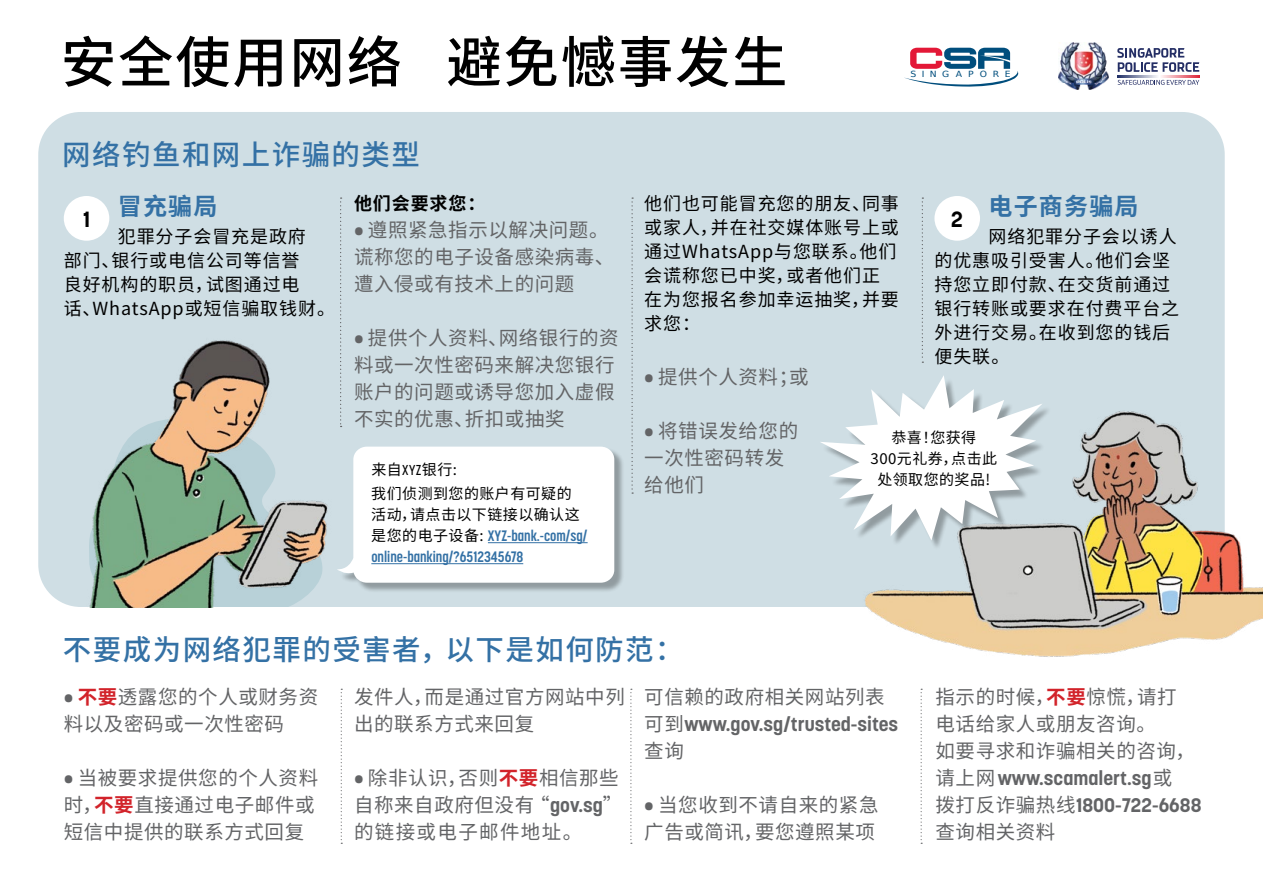
<style>
.page{position:relative;width:1263px;height:893px;background:#fff}
.page>*{position:absolute;margin:0;border:0;box-sizing:border-box;transform-origin:0 0}
.t1{font:500 55.5px "Noto Sans SC";letter-spacing:.03em;color:#000}
.t2{font:500 28.5px "Noto Sans SC";letter-spacing:.05em;color:#3471a5}
.t3{font:700 24px "Noto Sans SC";letter-spacing:.05em;color:#3471a5}
.t4{font:700 21.75px "Korolev";color:#000}
.t5{font:19.5px/27px "Noto Sans SC";letter-spacing:.03em;color:#636466}
.t6{font:700 19.5px/27px "Korolev";color:#636466}
.t7{font:18px/24px "Noto Sans SC";letter-spacing:.05em;color:#000}
.t8{font:700 18px "Noto Sans SC";letter-spacing:.05em;color:#000}
.t9{font:15px/21px "Noto Sans SC";letter-spacing:.03em;color:#000;text-align:center}
.t10{font:700 15px/21px "Korolev Condensed";color:#3471a5}
.t11{font:8.55px "Bitstream Vera Sans";letter-spacing:.61em;color:#004e7d;scale:1.09 1}
.s1{font-family:"Korolev";font-weight:500}
.s2{font-family:"Korolev Condensed";font-weight:500;font-size:14.25px}
.s3{font-family:"Noto Sans SC";font-weight:400;color:#000}
.s4{font-weight:700;color:#d2232a}
.s5{font-family:"Noto Sans SC";font-weight:400}
.s6{font-family:"Korolev";font-weight:700}
</style>
<div class="page">
<div style="left:38px;top:112px;width:1187px;height:495px;background:#cfdee4;border-radius:43px"></div>
<svg style="left:631px;top:197px;width:2px;height:297px"></svg>
<svg style="left:922px;top:197px;width:1px;height:149px"></svg>
<svg style="left:340px;top:197px;width:2px;height:230px"></svg>
<img style="left:864px;top:346px;width:399px;height:311px">
<div style="left:822px;top:377px;width:230px;height:173px;background:#000;opacity:.3"></div>
<svg style="left:820px;top:375px;width:222px;height:165px"></svg>
<div style="left:64px;top:196px;width:45px;height:45px;background:#fff;border-radius:50%"></div>
<div style="left:934px;top:196px;width:46px;height:45px;background:#fff;border-radius:50%"></div>
<svg style="left:630px;top:689px;width:2px;height:155px"></svg>
<svg style="left:920px;top:689px;width:2px;height:155px"></svg>
<svg style="left:341px;top:689px;width:1px;height:155px"></svg>
<div style="left:339px;top:448px;width:285px;height:145px;background:#000;opacity:.3"></div>
<div style="left:341px;top:447px;width:273px;height:136px;background:#fff"></div>
<hr style="left:488px;top:542px;width:100px;height:1px;background:#3471a5">
<hr style="left:371px;top:563px;width:152px;height:1px;background:#3471a5">
<svg style="left:1117px;top:48px;width:82px;height:24px"></svg>
<svg style="left:1118px;top:80px;width:81px;height:5px"></svg>
<img style="left:1058px;top:43px;width:50px;height:46px">
<svg style="left:1118px;top:75px;width:81px;height:2px"></svg>
<svg style="left:904px;top:48px;width:115px;height:39px"></svg>
<img style="left:64px;top:327px;width:277px;height:280px">
<h1 class="t1" style="left:61px;top:31px;width:728px">安全使用网络 避免憾事发生</h1>
<h2 class="t2" style="left:62px;top:138px;width:359px">网络钓鱼和网上诈骗的类型</h2>
<p class="t11" style="left:910px;top:69px;width:93px">SINGAPORE</p>
<p class="t3" style="left:118px;top:193px;width:101px">冒充骗局</p>
<p class="t7" style="left:64px;top:225px;width:273px;text-indent:54px">犯罪分子会冒充是政府<br>部门、银行或电信公司等信誉<br>良好机构的职员，试图通过电<br>话、WhatsApp或短信骗取钱财。</p>
<p class="t3" style="left:988px;top:193px;width:151px">电子商务骗局</p>
<p class="t7" style="left:934px;top:225px;width:246px;text-indent:54px">网络犯罪分子会以诱人的优惠吸引受害人。他们会坚持您立即付款、在交货前通过银行转账或要求在付费平台之外进行交易。在收到您的钱后便失联。</p>
<p class="t8" style="left:354px;top:194px;width:133px">他们会要求您：</p>
<p class="t5" style="left:354px;top:217px;width:262px"><span class="s1">•</span> 遵照紧急指示以解决问题。谎称您的电子设备感染病毒、遭入侵或有技术上的问题</p>
<p class="t5" style="left:354px;top:325px;width:266px"><span class="s1">•</span> 提供个人资料、网络银行的资料或一次性密码来解决您银行账户的问题或诱导您加入虚假不实的优惠、折扣或抽奖</p>
<p class="t7" style="left:644px;top:192px;width:256px">他们也可能冒充您的朋友、同事或家人，并在社交媒体账号上或通过WhatsApp与您联系。他们会谎称您已中奖，或者他们正在为您报名参加幸运抽奖，并要求您：</p>
<p class="t5" style="left:644px;top:364px;width:166px"><span class="s1">•</span> 提供个人资料；或</p>
<p class="t5" style="left:644px;top:418px;width:155px"><span class="s1">•</span> 将错误发给您的一次性密码转发给他们</p>
<p class="t9" style="left:871px;top:427px;width:128px">恭喜！您获得<br>300元礼券，点击此处领取您的奖品!</p>
<p class="t4" style="left:83px;top:205px;width:9px">1</p>
<p class="t4" style="left:951px;top:205px;width:13px">2</p>
<p class="t9" style="left:371px;top:458px;width:202px;line-height:24px;text-align:left">来自<span class="s2">XYZ</span>银行:<br>我们侦测到您的账户有可疑的</p>
<p class="t9" style="left:371px;top:504px;width:210px">活动，请点击以下链接以确认这</p>
<p class="t10" style="left:371px;top:525px;width:218px"><span class="s3">是您的电子设备:</span> XYZ-bank.-com/sg/ online-banking/?6512345678</p>
<h2 class="t2" style="left:63px;top:634px;width:622px">不要成为网络犯罪的受害者，以下是如何防范：</h2>
<p class="t5" style="left:64px;top:684px;width:256px"><span class="s1">•</span> <span class="s4">不要</span>透露您的个人或财务资料以及密码或一次性密码</p>
<p class="t5" style="left:64px;top:765px;width:256px"><span class="s1">•</span> 当被要求提供您的个人资料时，<span class="s4">不要</span>直接通过电子邮件或短信中提供的联系方式回复</p>
<p class="t5" style="left:644px;top:684px;width:242px">可信赖的政府相关网站列表</p>
<p class="t6" style="left:644px;top:711px;width:255px"><span class="s5">可到</span>www.gov.sg/trusted-sites</p>
<p class="t5" style="left:644px;top:738px;width:41px">查询</p>
<p class="t5" style="left:644px;top:792px;width:236px"><span class="s1">•</span> 当您收到不请自来的紧急广告或简讯，要您遵照某项</p>
<p class="t5" style="left:354px;top:684px;width:272px">发件人，而是通过官方网站中列出的联系方式来回复</p>
<p class="t5" style="left:354px;top:765px;width:270px"><span class="s1">•</span> 除非认识，否则<span class="s4">不要</span>相信那些自称来自政府但没有 “<span class="s6">gov.sg</span>”的链接或电子邮件地址。</p>
<p class="t5" style="left:935px;top:684px;width:261px">指示的时候，<span class="s4">不要</span>惊慌，请打电话给家人或朋友咨询。<br>如要寻求和诈骗相关的咨询，</p>
<p class="t6" style="left:935px;top:765px;width:267px"><span class="s5">请上网</span>www.scamalert.sg <span class="s5">或<br>拨打反诈骗热线</span>1800-722-6688</p>
<p class="t5" style="left:935px;top:819px;width:121px">查询相关资料</p>
</div>
